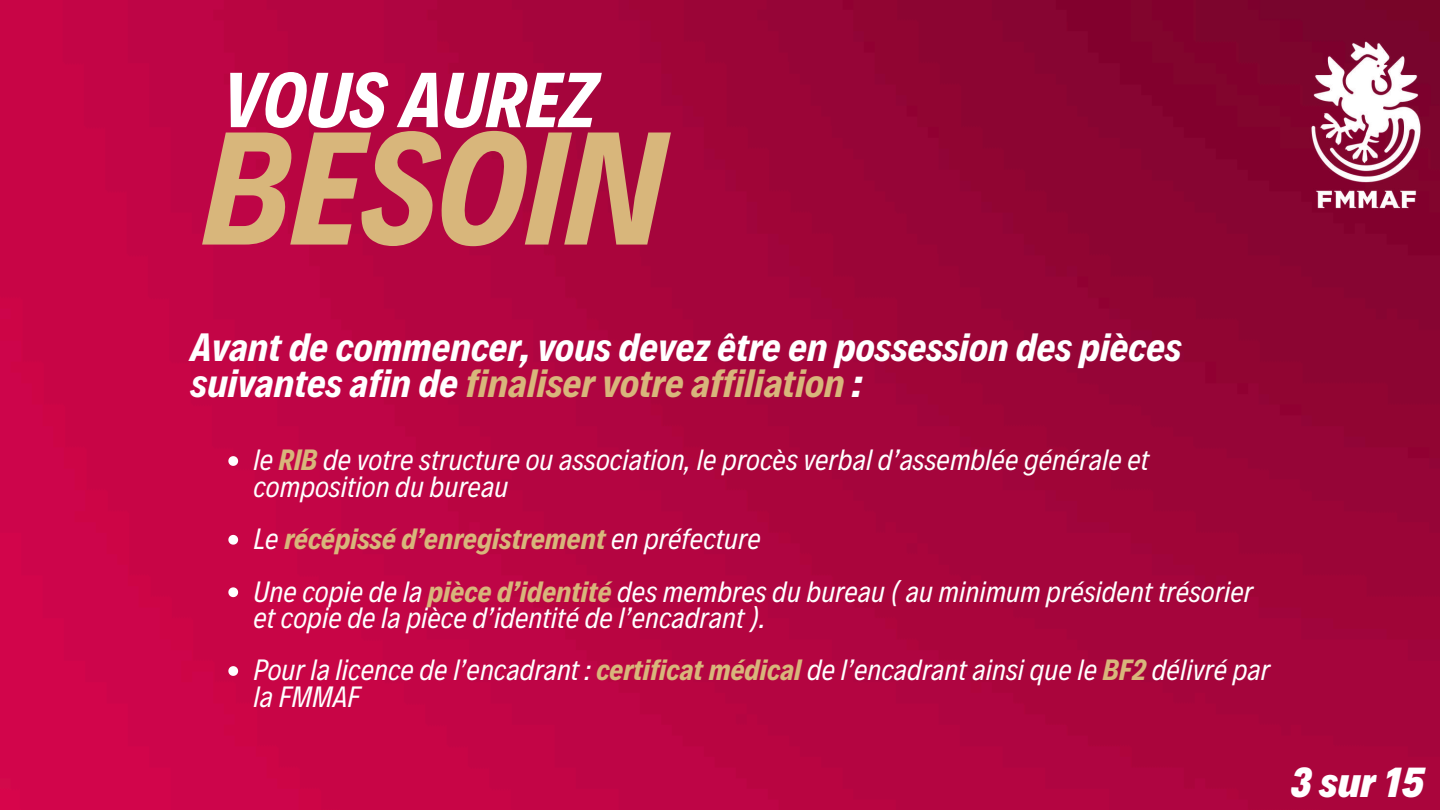
<style>
.page{position:relative;width:1440px;height:810px;background:#fff}
.page>*{position:absolute;margin:0;border:0;box-sizing:border-box;transform-origin:0 0}
.t1{font:italic 700 162.4px "Decalotype";color:#d8b67b}
.t2{font:italic 700 78.8px "Decalotype";color:#fff}
.t3{font:italic 900 42.6px "Decalotype";color:#fff}
.t4{font:italic 700 40px/36px "Decalotype";color:#fff}
.t5{font:italic 29.8px/52.5px "Decalotype";color:#fff}
.s1{color:#d8b67b}
.s2{font-weight:700;color:#d8b67b}
</style>
<div class="page">
<img style="left:0;top:0;width:1440px;height:810px">
<div style="left:1298px;top:26px;width:112px;height:172px;background:#7d052d"></div>
<img style="left:1310px;top:38px;width:112px;height:172px">
<svg style="left:228px;top:456px;width:10px;height:10px"></svg>
<svg style="left:228px;top:535px;width:10px;height:10px"></svg>
<svg style="left:228px;top:587px;width:10px;height:10px"></svg>
<svg style="left:228px;top:666px;width:10px;height:10px"></svg>
<h2 class="t2" style="left:222px;top:48px;width:375px">VOUS AUREZ</h2>
<h1 class="t1" style="left:203px;top:81px;width:463px">BESOIN</h1>
<h3 class="t4" style="left:191px;top:326px;width:992px">Avant de commencer, vous devez être en possession des pièces suivantes afin de <span class="s1">finaliser votre affiliation</span> :</h3>
<p class="t5" style="left:253px;top:445px;width:897px;line-height:26.2px">le <span class="s2">RIB</span> de votre structure ou association, le procès verbal d’assemblée générale et composition du bureau</p>
<p class="t5" style="left:253px;top:511px;width:1001px">Le <span class="s2">récépissé d’enregistrement</span> en préfecture<br>Une copie de la <span class="s2">pièce d’identité</span> des membres du bureau ( au minimum président trésorier</p>
<p class="t5" style="left:253px;top:589px;width:1018px">et copie de la pièce d’identité de l’encadrant ).<br>Pour la licence de l’encadrant : <span class="s2">certificat médical</span> de l’encadrant ainsi que le <span class="s2">BF2</span> délivré par</p>
<p class="t5" style="left:253px;top:668px;width:108px">la FMMAF</p>
<h3 class="t3" style="left:1291px;top:754px;width:135px">3 sur 15</h3>
</div>
